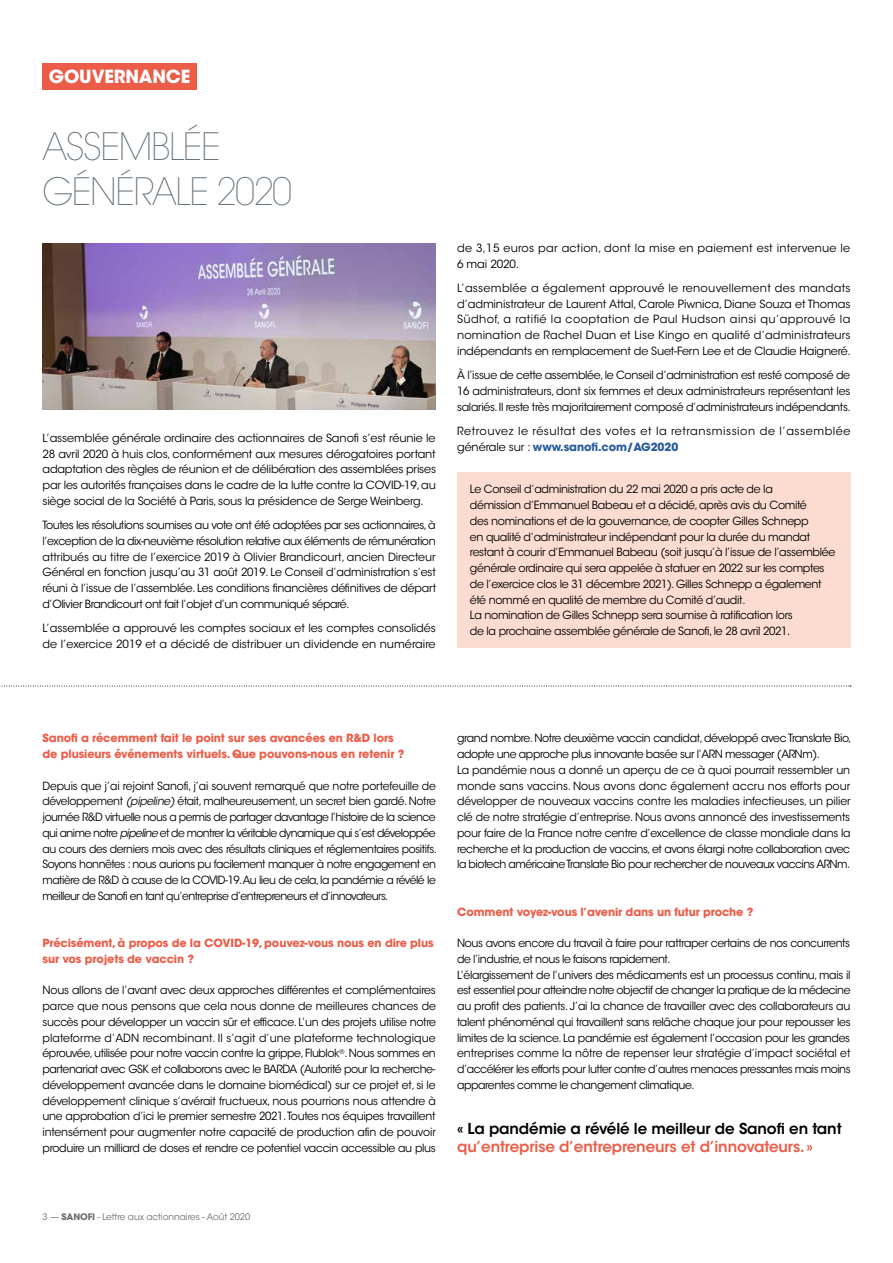
<style>
.page{position:relative;width:893px;height:1263px;background:#fff}
.page>*{position:absolute;margin:0;border:0;box-sizing:border-box;transform-origin:0 0}
.t1{font:200 37.5px/45px "ITC Avant Garde Std";letter-spacing:-.04em;color:#68757d;scale:.96 1}
.t2{font:700 18px "ITC Avant Garde Std";letter-spacing:-.01em;color:#fff}
.t3{font:600 15px/18px "ITC Avant Garde Std";letter-spacing:-.01em;color:#eb5d48}
.t4{font:11.25px/15.8px "ITC Avant Garde Std";letter-spacing:-.03em;color:#000;text-align:justify}
.t5{font:11.25px/15.8px "ITC Avant Garde Std";letter-spacing:-.03em;color:#000;scale:.96 1}
.t6{font:700 11.25px/15.8px "ITC Avant Garde Std";letter-spacing:-.01em;color:#eb5d48}
.t7{font:11.25px/15.8px "ITC Avant Garde Std";letter-spacing:-.005em;color:#000}
.t8{font:11.25px/15.8px "ITC Avant Garde Std";letter-spacing:.045em;color:#000}
.t9{font:11.25px/15.8px "ITC Avant Garde Std";letter-spacing:.02em;color:#000}
.t10{font:9px "ITC Avant Garde Std";letter-spacing:-.01em;color:#706f6f}
.s1{font-weight:700;color:#275b9b}
.s2{font-style:italic}
.s3{color:#000}
.s4{font-weight:700}
</style>
<div class="page">
<div style="left:43px;top:64px;width:154px;height:26px;background:#eb5d48"></div>
<svg style="left:1px;top:686px;width:850px;height:1px"></svg>
<div style="left:457px;top:472px;width:393px;height:176px;background:#fcdcd0"></div>
<img style="left:43px;top:243px;width:393px;height:166px">
<h2 class="t2" style="left:49px;top:65px;width:143px">GOUVERNANCE</h2>
<h3 class="t1" style="left:43px;top:125px;width:262px">ASSEMBLÉE<br>GÉNÉRALE 2020</h3>
<p class="t4" style="left:43px;top:430px;width:395px">L’assemblée générale ordinaire des actionnaires de Sanofi s’est réunie le 28 avril 2020 à huis clos, conformément aux mesures dérogatoires portant adaptation des règles de réunion et de délibération des assemblées prises par les autorités françaises dans le cadre de la lutte contre la COVID-19, au siège social de la Société à Paris, sous la présidence de Serge Weinberg.</p>
<p class="t4" style="left:43px;top:517px;width:395px">Toutes les résolutions soumises au vote ont été adoptées par ses actionnaires, à l’exception de la dix-neuvième résolution relative aux éléments de rémunération attribués au titre de l’exercice 2019 à Olivier Brandicourt, ancien Directeur Général en fonction jusqu’au 31 août 2019. Le Conseil d’administration s’est réuni à l’issue de l’assemblée. Les conditions financières définitives de départ d’Olivier Brandicourt ont fait l’objet d’un communiqué séparé.</p>
<p class="t7" style="left:43px;top:620px;width:395px">L’assemblée a approuvé les comptes sociaux et les comptes consolidés de l’exercice 2019 et a décidé de distribuer un dividende en numéraire</p>
<p class="t9" style="left:457px;top:240px;width:395px">de 3,15 euros par action, dont la mise en paiement est intervenue le<br>6 mai 2020.</p>
<p class="t4" style="left:457px;top:280px;width:395px">L’assemblée a également approuvé le renouvellement des mandats d’administrateur de Laurent Attal, Carole Piwnica, Diane Souza et Thomas Südhof, a ratifié la cooptation de Paul Hudson ainsi qu’approuvé la nomination de Rachel Duan et Lise Kingo en qualité d’administrateurs indépendants en remplacement de Suet-Fern Lee et de Claudie Haigneré.</p>
<p class="t4" style="left:457px;top:367px;width:395px">À l’issue de cette assemblée, le Conseil d’administration est resté composé de 16 administrateurs, dont six femmes et deux administrateurs représentant les salariés. Il reste très majoritairement composé d’administrateurs indépendants.</p>
<p class="t8" style="left:457px;top:423px;width:395px">Retrouvez le résultat des votes et la retransmission de l’assemblée générale sur : <span class="s1">www.sanofi.com/AG2020</span></p>
<p class="t4" style="left:470px;top:482px;width:367px;text-align:left">Le Conseil d’administration du 22 mai 2020 a pris acte de la<br>démission d’Emmanuel Babeau et a décidé, après avis du Comité<br>des nominations et de la gouvernance, de coopter Gilles Schnepp<br>en qualité d’administrateur indépendant pour la durée du mandat restant à courir d’Emmanuel Babeau (soit jusqu’à l’issue de l’assemblée générale ordinaire qui sera appelée à statuer en 2022 sur les comptes de l’exercice clos le 31 décembre 2021). Gilles Schnepp a également été nommé en qualité de membre du Comité d’audit.</p>
<p class="t4" style="left:470px;top:608px;width:324px">La nomination de Gilles Schnepp sera soumise à ratification lors de la prochaine assemblée générale de Sanofi, le 28 avril 2021.</p>
<h4 class="t6" style="left:43px;top:730px;width:363px">Sanofi a récemment fait le point sur ses avancées en R&amp;D lors de plusieurs événements virtuels. Que pouvons-nous en retenir ?</h4>
<p class="t5" style="left:43px;top:778px;width:412px">Depuis que j’ai rejoint Sanofi, j’ai souvent remarqué que notre portefeuille de développement <span class="s2">(pipeline)</span> était, malheureusement, un secret bien gardé. Notre journée R&amp;D virtuelle nous a permis de partager davantage l’histoire de la science qui anime notre <span class="s2">pipeline</span> et de montrer la véritable dynamique qui s’est développée au cours des derniers mois avec des résultats cliniques et réglementaires positifs.<br>Soyons honnêtes : nous aurions pu facilement manquer à notre engagement en matière de R&amp;D à cause de la COVID-19.Au lieu de cela, la pandémie a révélé le meilleur de Sanofi en tant qu’entreprise d’entrepreneurs et d’innovateurs.</p>
<h4 class="t6" style="left:43px;top:935px;width:393px">Précisément, à propos de la COVID-19, pouvez-vous nous en dire plus sur vos projets de vaccin ?</h4>
<p class="t4" style="left:43px;top:983px;width:395px">Nous allons de l’avant avec deux approches différentes et complémentaires parce que nous pensons que cela nous donne de meilleures chances de succès pour développer un vaccin sûr et efficace. L’un des projets utilise notre plateforme d’ADN recombinant. Il s’agit d’une plateforme technologique éprouvée, utilisée pour notre vaccin contre la grippe, Flublok<sup>®</sup>. Nous sommes en partenariat avec GSK et collaborons avec le BARDA (Autorité pour la recherche&shy;développement avancée dans le domaine biomédical) sur ce projet et, si le développement clinique s’avérait fructueux, nous pourrions nous attendre à une approbation d’ici le premier semestre 2021.Toutes nos équipes travaillent intensément pour augmenter notre capacité de production afin de pouvoir produire un milliard de doses et rendre ce potentiel vaccin accessible au plus</p>
<p class="t4" style="left:457px;top:731px;width:396px">grand nombre. Notre deuxième vaccin candidat, développé avec Translate Bio, adopte une approche plus innovante basée sur l’ARN messager (ARNm).</p>
<p class="t4" style="left:457px;top:762px;width:395px">La pandémie nous a donné un aperçu de ce à quoi pourrait ressembler un monde sans vaccins. Nous avons donc également accru nos efforts pour développer de nouveaux vaccins contre les maladies infectieuses, un pilier clé de notre stratégie d’entreprise. Nous avons annoncé des investissements pour faire de la France notre centre d’excellence de classe mondiale dans la recherche et la production de vaccins, et avons élargi notre collaboration avec la biotech américaine Translate Bio pour rechercher de nouveaux vaccins ARNm.</p>
<h4 class="t6" style="left:457px;top:903px;width:298px">Comment voyez-vous l’avenir dans un futur proche ?</h4>
<p class="t4" style="left:457px;top:935px;width:395px">Nous avons encore du travail à faire pour rattraper certains de nos concurrents de l’industrie, et nous le faisons rapidement.</p>
<p class="t4" style="left:457px;top:967px;width:395px">L’élargissement de l’univers des médicaments est un processus continu, mais il est essentiel pour atteindre notre objectif de changer la pratique de la médecine au profit des patients. J’ai la chance de travailler avec des collaborateurs au talent phénoménal qui travaillent sans relâche chaque jour pour repousser les limites de la science. La pandémie est également l’occasion pour les grandes entreprises comme la nôtre de repenser leur stratégie d’impact sociétal et d’accélérer les efforts pour lutter contre d’autres menaces pressantes mais moins apparentes comme le changement climatique.</p>
<p class="t3" style="left:457px;top:1120px;width:386px"><span class="s3">« La pandémie a révélé le meilleur de Sanofi en tant </span>qu’entreprise d’entrepreneurs et d’innovateurs. »</p>
<p class="t10" style="left:43px;top:1212px;width:209px">3 — <span class="s4">SANOFI</span> - Lettre aux actionnaires - Août 2020</p>
</div>
